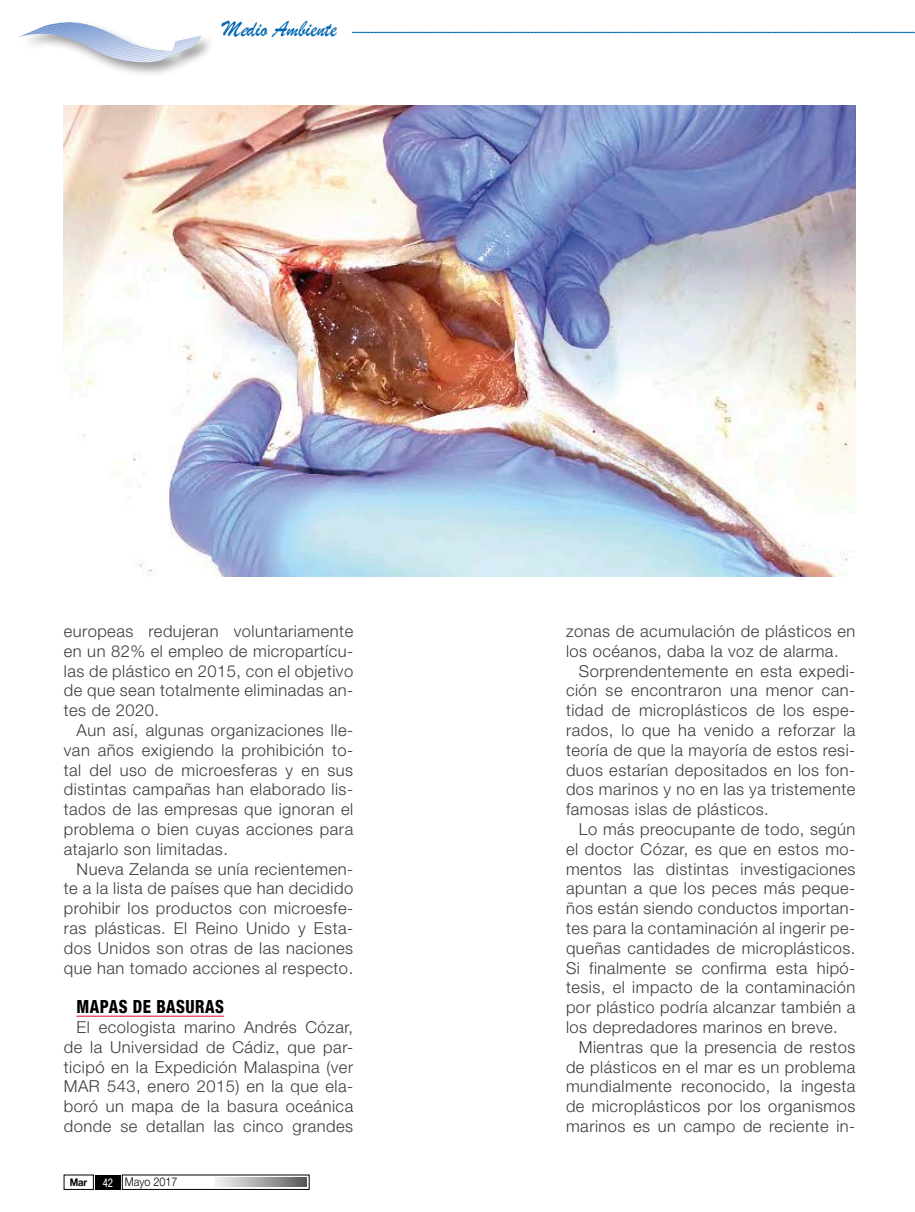
<style>
.page{position:relative;width:915px;height:1212px;background:#fff}
.page>*{position:absolute;margin:0;border:0;box-sizing:border-box;transform-origin:0 0}
.t1{font:24px "Brush Script";color:#0067b2;scale:.9 1}
.Texto{font:800 condensed 18.15px "Helvetica Neue LT Std";letter-spacing:.03em;color:#000;scale:.91 1}
.Texto-2{font:300 16.5px/19.8px "Helvetica Neue LT Std";letter-spacing:.03em;color:#3c3c3a;text-align:justify}
.t2{font:300 12px "Helvetica Neue LT Std";color:#000;scale:.9 1}
.t3{font:700 10.5px "Helvetica Neue LT Std";color:#000;scale:.9 1}
.s1{font-style:italic}
.s2{font-weight:400;font-stretch:condensed;color:#fff}
</style>
<div class="page">
<div style="left:18px;top:19px;width:197px;height:58px;background:#000;opacity:.41"></div>
<svg style="left:18px;top:19px;width:183px;height:44px"></svg>
<svg style="left:216px;top:1178px;width:90px;height:8px"></svg>
<div style="left:95px;top:1175px;width:26px;height:14px;background:#000"></div>
<svg style="left:351px;top:32px;width:563px;height:1px"></svg>
<hr style="left:77px;top:1016px;width:147px;height:1px;background:#dc042a">
<img style="left:64px;top:105px;width:791px;height:471px">
<p class="t1" style="left:222px;top:14px;width:128px">M<span class="s1">e</span>dio Ambiente</p>
<p class="Texto-2" style="left:64px;top:621px;width:291px">europeas redujeran voluntariamente en un 82% el empleo de micropartícu&shy;las de plástico en 2015, con el objetivo de que sean totalmente eliminadas an&shy;tes de 2020.</p>
<p class="Texto-2" style="left:64px;top:720px;width:291px;text-indent:13px">Aun así, algunas organizaciones lle&shy;van años exigiendo la prohibición to&shy;tal del uso de microesferas y en sus distintas campañas han elaborado lis&shy;tados de las empresas que ignoran el problema o bien cuyas acciones para atajarlo son limitadas.</p>
<p class="Texto-2" style="left:64px;top:858px;width:291px;text-indent:13px">Nueva Zelanda se unía recientemen&shy;te a la lista de países que han decidido prohibir los productos con microesfe&shy;ras plásticas. El Reino Unido y Esta&shy;dos Unidos son otras de las naciones que han tomado acciones al respecto.</p>
<p class="Texto" style="left:77px;top:995px;width:163px">MAPAS DE BASURAS</p>
<p class="Texto-2" style="left:64px;top:1017px;width:291px;text-indent:13px">El ecologista marino Andrés Cózar, de la Universidad de Cádiz, que par&shy;ticipó en la Expedición Malaspina (ver MAR 543, enero 2015) en la que ela&shy;boró un mapa de la basura oceánica donde se detallan las cinco grandes</p>
<p class="t3" style="left:70px;top:1176px;width:21px">Mar</p>
<p class="t2" style="left:103px;top:1175px;width:85px"><span class="s2">42</span> Mayo 2017</p>
<p class="Texto-2" style="left:566px;top:621px;width:291px">zonas de acumulación de plásticos en los océanos, daba la voz de alarma.</p>
<p class="Texto-2" style="left:566px;top:660px;width:291px;text-indent:13px">Sorprendentemente en esta expedi&shy;ción se encontraron una menor can&shy;tidad de microplásticos de los espe&shy;rados, lo que ha venido a reforzar la teoría de que la mayoría de estos resi&shy;duos estarían depositados en los fon&shy;dos marinos y no en las ya tristemente famosas islas de plásticos.</p>
<p class="Texto-2" style="left:566px;top:819px;width:291px;text-indent:13px">Lo más preocupante de todo, según el doctor Cózar, es que en estos mo&shy;mentos las distintas investigaciones apuntan a que los peces más peque&shy;ños están siendo conductos importan&shy;tes para la contaminación al ingerir pe&shy;queñas cantidades de microplásticos.<br>Si finalmente se confirma esta hipó&shy;tesis, el impacto de la contaminación por plástico podría alcanzar también a los depredadores marinos en breve.</p>
<p class="Texto-2" style="left:566px;top:1037px;width:291px;text-indent:13px">Mientras que la presencia de restos de plásticos en el mar es un problema mundialmente reconocido, la ingesta de microplásticos por los organismos marinos es un campo de reciente in-</p>
</div>
